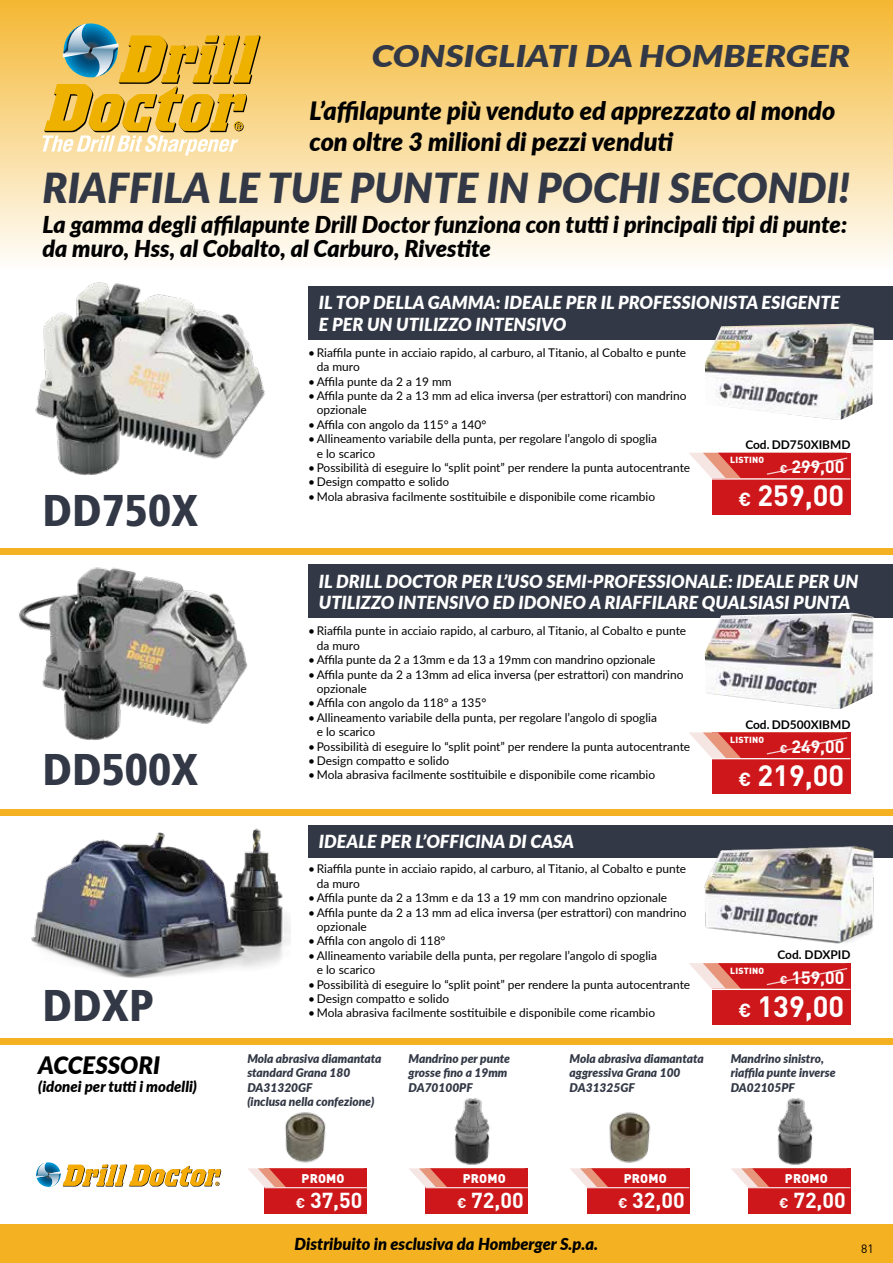
<style>
.page{position:relative;width:893px;height:1263px;background:#fff}
.page>*{position:absolute;margin:0;border:0;box-sizing:border-box;transform-origin:0 0}
.t1{font:900 condensed 44.4px "Frutiger LT Std";color:#323845}
.t2{font:italic 900 41.4px "Lato";color:#323845}
.t3{font:italic 900 30px "Lato";color:#323845;scale:1.18 1}
.t4{font:700 28.95px "DIN Pro";color:#fff}
.t5{font:italic 900 25.2px/30.3px "Lato";color:#000}
.t6{font:italic 900 24px "Lato";color:#000}
.t7{font:italic 900 23.25px/24px "Lato";color:#000}
.t8{font:700 21.45px "DIN Pro";color:#fff}
.t9{font:italic 900 18px/21.6px "Lato";color:#fff}
.t10{font:700 17.7px "DIN Pro";color:#fff}
.t11{font:italic 900 16.5px "Lato";color:#000}
.t12{font:italic 900 15px "Lato";color:#000}
.t13{font:900 12.6px "DIN Pro";letter-spacing:.02em;color:#fff}
.t14{font:12px/14.4px "Lato";color:#000}
.t15{font:italic 900 12px/14.4px "Lato";color:#323845}
.t16{font:700 12px "Lato";color:#000}
.t17{font:12px "DIN Pro";color:#000}
.t18{font:900 8.85px "DIN Pro";letter-spacing:.02em;color:#fff}
.s1{font-size:11.4px}
.s2{font-size:18.75px}
.s3{font-size:13.95px}
</style>
<div class="page">
<div style="left:0;top:0;width:893px;height:269px;background:linear-gradient(to bottom,#f4b732,#fefefc)"></div>
<svg style="left:43px;top:24px;width:218px;height:132px;background:#dcba57"></svg>
<img style="left:28px;top:266px;width:259px;height:209px">
<img style="left:8px;top:548px;width:269px;height:192px">
<div style="left:308px;top:286px;width:585px;height:53px;background:#323845"></div>
<div style="left:308px;top:564px;width:585px;height:54px;background:#323845"></div>
<div style="left:308px;top:825px;width:585px;height:32px;background:#323845"></div>
<div style="left:0;top:549px;width:893px;height:6px;background:#f4b223"></div>
<div style="left:0;top:809px;width:893px;height:6px;background:#f4b223"></div>
<img style="left:705px;top:324px;width:169px;height:96px">
<img style="left:701px;top:846px;width:177px;height:98px">
<div style="left:712px;top:453px;width:138px;height:61px;background:#cd171a"></div>
<hr style="left:712px;top:478px;width:138px;height:2px;background:#fff">
<svg style="left:689px;top:453px;width:159px;height:25px"></svg>
<div style="left:712px;top:732px;width:138px;height:62px;background:#cd171a"></div>
<hr style="left:712px;top:758px;width:138px;height:1px;background:#fff">
<svg style="left:689px;top:732px;width:159px;height:26px"></svg>
<div style="left:712px;top:963px;width:138px;height:62px;background:#cd171a"></div>
<hr style="left:712px;top:989px;width:138px;height:1px;background:#fff">
<svg style="left:689px;top:963px;width:160px;height:26px"></svg>
<div style="left:426px;top:1168px;width:102px;height:46px;background:#cd171a"></div>
<svg style="left:409px;top:1168px;width:116px;height:19px"></svg>
<hr style="left:426px;top:1187px;width:102px;height:1px;background:#fff">
<div style="left:264px;top:1168px;width:103px;height:46px;background:#cd171a"></div>
<svg style="left:248px;top:1168px;width:116px;height:19px"></svg>
<hr style="left:264px;top:1187px;width:103px;height:1px;background:#fff">
<div style="left:587px;top:1168px;width:102px;height:46px;background:#cd171a"></div>
<svg style="left:570px;top:1168px;width:116px;height:19px"></svg>
<hr style="left:587px;top:1187px;width:102px;height:1px;background:#fff">
<div style="left:748px;top:1168px;width:102px;height:46px;background:#cd171a"></div>
<svg style="left:731px;top:1168px;width:116px;height:19px"></svg>
<hr style="left:748px;top:1187px;width:102px;height:1px;background:#fff">
<div style="left:0;top:1039px;width:893px;height:6px;background:#f4b223"></div>
<img style="left:31px;top:828px;width:259px;height:150px">
<svg style="left:36px;top:1162px;width:185px;height:25px"></svg>
<img style="left:285px;top:1112px;width:41px;height:51px">
<img style="left:454px;top:1098px;width:36px;height:67px">
<img style="left:777px;top:1098px;width:36px;height:67px">
<img style="left:609px;top:1112px;width:42px;height:51px">
<img style="left:705px;top:613px;width:169px;height:96px">
<div style="left:0;top:1225px;width:893px;height:38px;background:#f4b223"></div>
<h3 class="t3" style="left:372px;top:33px;width:407px">CONSIGLIATI DA HOMBERGER</h3>
<h3 class="t5" style="left:310px;top:95px;width:527px">L’affilapunte più venduto ed apprezzato al mondo con oltre 3 milioni di pezzi venduti</h3>
<h2 class="t2" style="left:43px;top:157px;width:809px">RIAFFILA LE TUE PUNTE IN POCHI SECONDI!</h2>
<h3 class="t7" style="left:43px;top:212px;width:806px">La gamma degli affilapunte Drill Doctor funziona con tutti i principali tipi di punte: da muro, Hss, al Cobalto, al Carburo, Rivestite</h3>
<h1 class="t1" style="left:43px;top:483px;width:157px">DD750X</h1>
<h1 class="t1" style="left:43px;top:743px;width:157px">DD500X</h1>
<h1 class="t1" style="left:43px;top:979px;width:113px">DDXP</h1>
<h3 class="t6" style="left:38px;top:1047px;width:123px">ACCESSORI</h3>
<p class="t12" style="left:38px;top:1075px;width:160px">(idonei per tutti i modelli)</p>
<h3 class="t9" style="left:319px;top:291px;width:523px">IL TOP DELLA GAMMA: IDEALE PER IL PROFESSIONISTA ESIGENTE<br>E PER UN UTILIZZO INTENSIVO</h3>
<p class="t14" style="left:317px;top:345px;width:371px;text-indent:-9px">•Riaffila punte in acciaio rapido, al carburo, al Titanio, al Cobalto e punte da muro</p>
<p class="t14" style="left:308px;top:374px;width:145px">•Affila punte da 2 a 19 mm</p>
<p class="t14" style="left:317px;top:388px;width:371px;text-indent:-9px">•Affila punte da 2 a 13 mm ad elica inversa (per estrattori) con mandrino opzionale</p>
<p class="t14" style="left:308px;top:417px;width:180px">•Affila con angolo da 115° a 140°</p>
<p class="t14" style="left:317px;top:431px;width:342px;text-indent:-9px">•Allineamento variabile della punta, per regolare l’angolo di spoglia e lo scarico</p>
<p class="t14" style="left:308px;top:460px;width:383px">•Possibilità di eseguire lo “split point” per rendere la punta autocentrante</p>
<p class="t14" style="left:308px;top:474px;width:142px">•Design compatto e solido</p>
<p class="t14" style="left:308px;top:489px;width:348px">•Mola abrasiva facilmente sostituibile e disponibile come ricambio</p>
<p class="t16" style="left:745px;top:435px;width:107px">Cod. DD750XIBMD</p>
<p class="t18" style="left:730px;top:453px;width:35px">LISTINO</p>
<h3 class="t10" style="left:780px;top:453px;width:66px"><span class="s1">€</span> 299,00</h3>
<h3 class="t4" style="left:738px;top:473px;width:107px"><span class="s2">€</span> 259,00</h3>
<h3 class="t9" style="left:319px;top:569px;width:541px">IL DRILL DOCTOR PER L’USO SEMI-PROFESSIONALE: IDEALE PER UN<br>UTILIZZO INTENSIVO ED IDONEO A RIAFFILARE QUALSIASI PUNTA</h3>
<p class="t14" style="left:317px;top:623px;width:371px;text-indent:-9px">•Riaffila punte in acciaio rapido, al carburo, al Titanio, al Cobalto e punte da muro</p>
<p class="t14" style="left:308px;top:652px;width:349px">•Affila punte da 2 a 13mm e da 13 a 19mm con mandrino opzionale</p>
<p class="t14" style="left:317px;top:666px;width:368px;text-indent:-9px">•Affila punte da 2 a 13mm ad elica inversa (per estrattori) con mandrino opzionale</p>
<p class="t14" style="left:308px;top:695px;width:180px">•Affila con angolo da 118° a 135°</p>
<p class="t14" style="left:317px;top:710px;width:342px;text-indent:-9px">•Allineamento variabile della punta, per regolare l’angolo di spoglia e lo scarico</p>
<p class="t14" style="left:308px;top:738px;width:383px">•Possibilità di eseguire lo “split point” per rendere la punta autocentrante</p>
<p class="t14" style="left:308px;top:753px;width:142px">•Design compatto e solido</p>
<p class="t14" style="left:308px;top:767px;width:348px">•Mola abrasiva facilmente sostituibile e disponibile come ricambio</p>
<h3 class="t9" style="left:319px;top:830px;width:257px">IDEALE PER L’OFFICINA DI CASA</h3>
<p class="t14" style="left:317px;top:861px;width:371px;text-indent:-9px">•Riaffila punte in acciaio rapido, al carburo, al Titanio, al Cobalto e punte da muro</p>
<p class="t14" style="left:308px;top:890px;width:360px">•Affila punte da 2 a 13mm e da 13 a 19 mm con mandrino opzionale</p>
<p class="t14" style="left:317px;top:904px;width:371px;text-indent:-9px">•Affila punte da 2 a 13 mm ad elica inversa (per estrattori) con mandrino opzionale</p>
<p class="t14" style="left:308px;top:933px;width:139px">•Affila con angolo di 118°</p>
<p class="t14" style="left:317px;top:948px;width:342px;text-indent:-9px">•Allineamento variabile della punta, per regolare l’angolo di spoglia e lo scarico</p>
<p class="t14" style="left:308px;top:976px;width:383px">•Possibilità di eseguire lo “split point” per rendere la punta autocentrante</p>
<p class="t14" style="left:308px;top:991px;width:142px">•Design compatto e solido</p>
<p class="t14" style="left:308px;top:1005px;width:348px">•Mola abrasiva facilmente sostituibile e disponibile come ricambio</p>
<p class="t16" style="left:745px;top:715px;width:107px">Cod. DD500XIBMD</p>
<p class="t18" style="left:730px;top:732px;width:35px">LISTINO</p>
<h3 class="t10" style="left:780px;top:733px;width:66px"><span class="s1">€</span> 249,00</h3>
<h3 class="t4" style="left:738px;top:753px;width:107px"><span class="s2">€</span> 219,00</h3>
<p class="t18" style="left:730px;top:963px;width:35px">LISTINO</p>
<p class="t16" style="left:777px;top:946px;width:74px">Cod. DDXPID</p>
<h3 class="t10" style="left:780px;top:963px;width:66px"><span class="s1">€</span> 159,00</h3>
<h3 class="t4" style="left:738px;top:984px;width:107px"><span class="s2">€</span> 139,00</h3>
<p class="t15" style="left:247px;top:1051px;width:136px">Mola abrasiva diamantata standard Grana 180<br>DA31320GF<br>(inclusa nella confezione)</p>
<p class="t15" style="left:408px;top:1051px;width:103px">Mandrino per punte grosse fino a 19mm<br>DA70100PF</p>
<p class="t15" style="left:570px;top:1051px;width:136px">Mola abrasiva diamantata aggressiva Grana 100<br>DA31325GF</p>
<p class="t15" style="left:731px;top:1051px;width:106px">Mandrino sinistro, riaffila punte inverse<br>DA02105PF</p>
<p class="t13" style="left:302px;top:1168px;width:45px">PROMO</p>
<h3 class="t8" style="left:296px;top:1183px;width:68px"><span class="s3">€</span> 37,50</h3>
<p class="t13" style="left:463px;top:1168px;width:45px">PROMO</p>
<h3 class="t8" style="left:457px;top:1183px;width:68px"><span class="s3">€</span> 72,00</h3>
<p class="t13" style="left:624px;top:1168px;width:45px">PROMO</p>
<h3 class="t8" style="left:618px;top:1183px;width:68px"><span class="s3">€</span> 32,00</h3>
<p class="t13" style="left:785px;top:1168px;width:45px">PROMO</p>
<h3 class="t8" style="left:779px;top:1183px;width:68px"><span class="s3">€</span> 72,00</h3>
<h3 class="t11" style="left:295px;top:1232px;width:305px">Distribuito in esclusiva da Homberger S.p.a.</h3>
<p class="t17" style="left:861px;top:1239px;width:14px">81</p>
</div>
